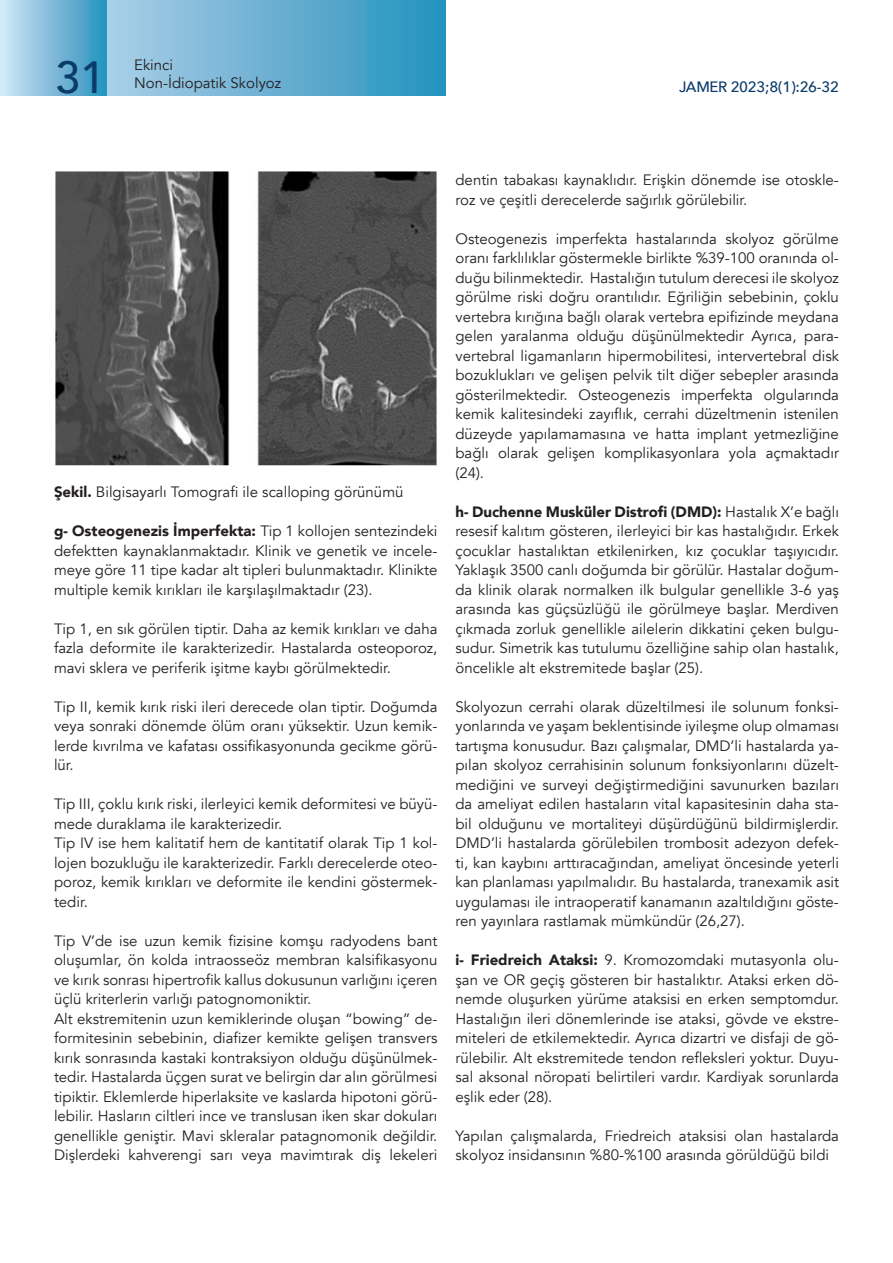
<style>
.page{position:relative;width:893px;height:1263px;background:#fff}
.page>*{position:absolute;margin:0;border:0;box-sizing:border-box;transform-origin:0 0}
.t1{font:500 45px "Avenir";color:#0a3b69}
.metin{font:15px/19.5px "Avenir";color:#231f20;text-align:justify}
.t2{font:500 15px "Avenir Next";letter-spacing:-.02em;color:#0a3b69}
.s1{font-weight:900}
</style>
<div class="page">
<svg style="left:0;top:0;width:446px;height:95px;background:#69b0d2"></svg>
<div style="left:1px;top:0;width:106px;height:95px;background:linear-gradient(to right,#d4e7f7,#2891bd)"></div>
<img style="left:55px;top:171px;width:382px;height:294px">
<h1 class="t1" style="left:55px;top:38px;width:52px">31</h1>
<p class="metin" style="left:134px;top:55px;width:40px">Ekinci</p>
<p class="metin" style="left:134px;top:73px;width:149px">Non-İdiopatik Skolyoz</p>
<p class="t2" style="left:679px;top:74px;width:161px">JAMER 2023;8(1):26-32</p>
<p class="metin" style="left:54px;top:482px;width:351px"><span class="s1">Şekil.</span> Bilgisayarlı Tomografi ile scalloping görünümü</p>
<p class="metin" style="left:54px;top:521px;width:385px"><span class="s1">g- Osteogenezis İmperfekta:</span> Tip 1 kollojen sentezindeki defektten kaynaklanmaktadır. Klinik ve genetik ve incele&shy;meye göre 11 tipe kadar alt tipleri bulunmaktadır. Klinikte multiple kemik kırıkları ile karşılaşılmaktadır (23).</p>
<p class="metin" style="left:54px;top:619px;width:385px">Tip 1, en sık görülen tiptir. Daha az kemik kırıkları ve daha fazla deformite ile karakterizedir. Hastalarda osteoporoz, mavi sklera ve periferik işitme kaybı görülmektedir.</p>
<p class="metin" style="left:54px;top:697px;width:385px">Tip II, kemik kırık riski ileri derecede olan tiptir. Doğumda veya sonraki dönemde ölüm oranı yüksektir. Uzun kemik&shy;lerde kıvrılma ve kafatası ossifikasyonunda gecikme görü&shy;lür.</p>
<p class="metin" style="left:54px;top:794px;width:385px">Tip III, çoklu kırık riski, ilerleyici kemik deformitesi ve büyü&shy;mede duraklama ile karakterizedir.</p>
<p class="metin" style="left:54px;top:833px;width:385px">Tip IV ise hem kalitatif hem de kantitatif olarak Tip 1 kol&shy;lojen bozukluğu ile karakterizedir. Farklı derecelerde oteo&shy;poroz, kemik kırıkları ve deformite ile kendini göstermek&shy;tedir.</p>
<p class="metin" style="left:54px;top:931px;width:385px">Tip V’de ise uzun kemik fizisine komşu radyodens bant oluşumlar, ön kolda intraosseöz membran kalsifikasyonu ve kırık sonrası hipertrofik kallus dokusunun varlığını içeren üçlü kriterlerin varlığı patognomoniktir.</p>
<p class="metin" style="left:54px;top:1009px;width:385px">Alt ekstremitenin uzun kemiklerinde oluşan “bowing” de&shy;formitesinin sebebinin, diafizer kemikte gelişen transvers kırık sonrasında kastaki kontraksiyon olduğu düşünülmek&shy;tedir. Hastalarda üçgen surat ve belirgin dar alın görülmesi tipiktir. Eklemlerde hiperlaksite ve kaslarda hipotoni görü&shy;lebilir. Hasların ciltleri ince ve translusan iken skar dokuları genellikle geniştir. Mavi skleralar patagnomonik değildir.<br>Dişlerdeki kahverengi sarı veya mavimtırak diş lekeleri</p>
<p class="metin" style="left:455px;top:170px;width:385px">dentin tabakası kaynaklıdır. Erişkin dönemde ise otoskle&shy;roz ve çeşitli derecelerde sağırlık görülebilir.</p>
<p class="metin" style="left:455px;top:229px;width:385px">Osteogenezis imperfekta hastalarında skolyoz görülme oranı farklılıklar göstermekle birlikte %39-100 oranında ol&shy;duğu bilinmektedir. Hastalığın tutulum derecesi ile skolyoz görülme riski doğru orantılıdır. Eğriliğin sebebinin, çoklu vertebra kırığına bağlı olarak vertebra epifizinde meydana gelen yaralanma olduğu düşünülmektedir Ayrıca, para&shy;vertebral ligamanların hipermobilitesi, intervertebral disk bozuklukları ve gelişen pelvik tilt diğer sebepler arasında gösterilmektedir. Osteogenezis imperfekta olgularında kemik kalitesindeki zayıflık, cerrahi düzeltmenin istenilen düzeyde yapılamamasına ve hatta implant yetmezliğine bağlı olarak gelişen komplikasyonlara yola açmaktadır (24).</p>
<p class="metin" style="left:455px;top:502px;width:385px"><span class="s1">h- Duchenne Musküler Distrofi (DMD):</span> Hastalık X’e bağlı resesif kalıtım gösteren, ilerleyici bir kas hastalığıdır. Erkek çocuklar hastalıktan etkilenirken, kız çocuklar taşıyıcıdır.<br>Yaklaşık 3500 canlı doğumda bir görülür. Hastalar doğum&shy;da klinik olarak normalken ilk bulgular genellikle 3-6 yaş arasında kas güçsüzlüğü ile görülmeye başlar. Merdiven çıkmada zorluk genellikle ailelerin dikkatini çeken bulgu&shy;sudur. Simetrik kas tutulumu özelliğine sahip olan hastalık, öncelikle alt ekstremitede başlar (25).</p>
<p class="metin" style="left:455px;top:697px;width:385px">Skolyozun cerrahi olarak düzeltilmesi ile solunum fonksi&shy;yonlarında ve yaşam beklentisinde iyileşme olup olmaması tartışma konusudur. Bazı çalışmalar, DMD’li hastalarda ya&shy;pılan skolyoz cerrahisinin solunum fonksiyonlarını düzelt&shy;mediğini ve surveyi değiştirmediğini savunurken bazıları da ameliyat edilen hastaların vital kapasitesinin daha sta&shy;bil olduğunu ve mortaliteyi düşürdüğünü bildirmişlerdir.<br>DMD’li hastalarda görülebilen trombosit adezyon defek&shy;ti, kan kaybını arttıracağından, ameliyat öncesinde yeterli kan planlaması yapılmalıdır. Bu hastalarda, tranexamik asit uygulaması ile intraoperatif kanamanın azaltıldığını göste&shy;ren yayınlara rastlamak mümkündür (26,27).</p>
<p class="metin" style="left:455px;top:950px;width:385px"><span class="s1">i- Friedreich Ataksi:</span> 9. Kromozomdaki mutasyonla olu&shy;şan ve OR geçiş gösteren bir hastalıktır. Ataksi erken dö&shy;nemde oluşurken yürüme ataksisi en erken semptomdur.<br>Hastalığın ileri dönemlerinde ise ataksi, gövde ve ekstre&shy;miteleri de etkilemektedir. Ayrıca dizartri ve disfaji de gö&shy;rülebilir. Alt ekstremitede tendon refleksleri yoktur. Duyu&shy;sal aksonal nöropati belirtileri vardır. Kardiyak sorunlarda eşlik eder (28).</p>
<p class="metin" style="left:455px;top:1126px;width:385px">Yapılan çalışmalarda, Friedreich ataksisi olan hastalarda skolyoz insidansının %80-%100 arasında görüldüğü bildi</p>
</div>
